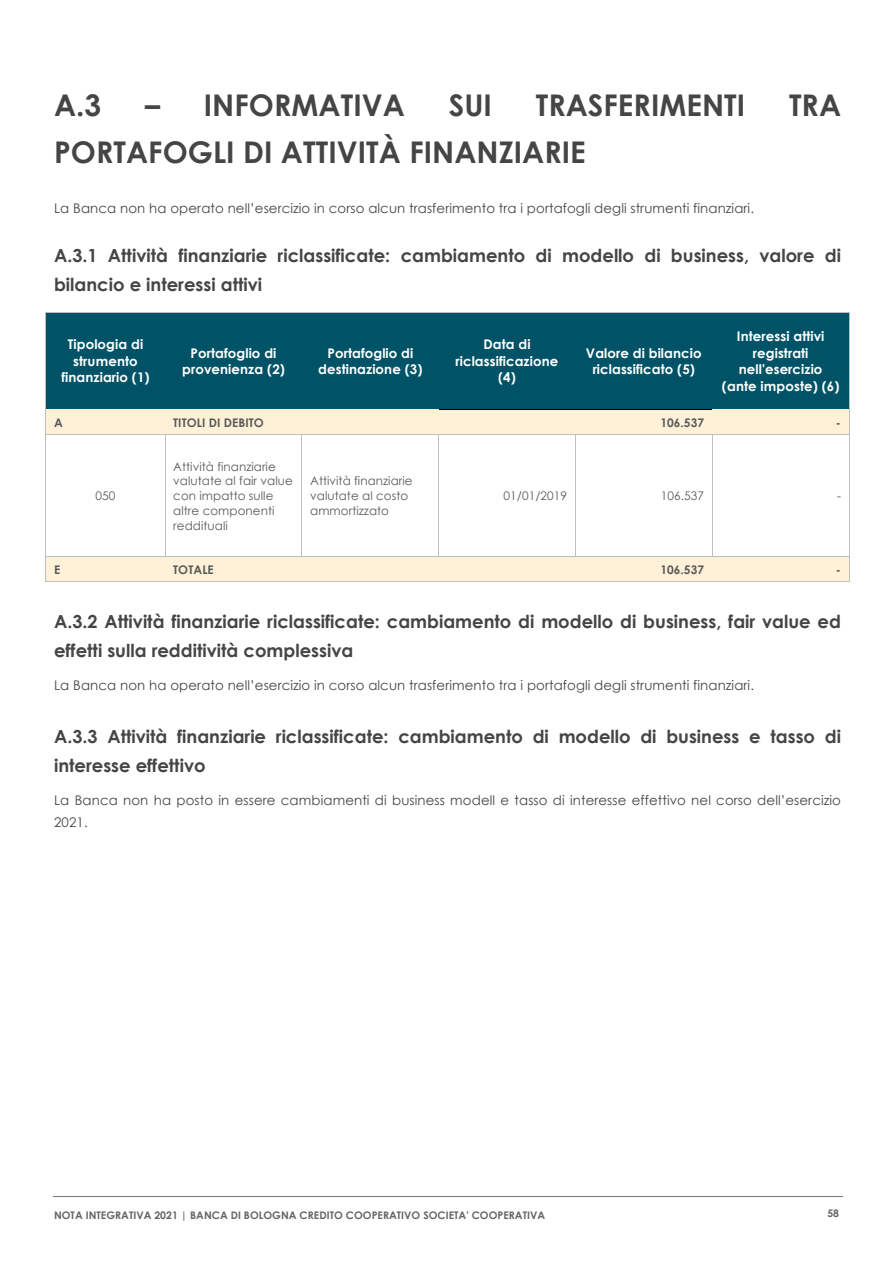
<style>
.page{position:relative;width:893px;height:1263px;background:#fff}
.page>*{position:absolute;margin:0;border:0;box-sizing:border-box;transform-origin:0 0}
.t1{font:700 29.85px "Century Gothic";color:#454545}
.t2{font:700 18px/28.5px "Century Gothic";color:#454545}
.t3{font:13.35px/21.6px "Century Gothic";letter-spacing:.01em;color:#454545}
.t4{font:700 13.35px/16.5px "Century Gothic";letter-spacing:.005em;color:#fff;text-align:center}
.t5{font:11.85px/14.7px "Century Gothic";letter-spacing:.005em;color:#58595b}
.t6{font:700 11.85px "Century Gothic";letter-spacing:.005em;color:#58595b}
.t7{font:700 10.5px "Century Gothic";letter-spacing:.005em;color:#636463}
</style>
<div class="page">
<hr style="left:53px;top:1196px;width:790px;height:1px;background:#757775">
<div style="left:46px;top:313px;width:119px;height:96px;background:#005366"></div>
<div style="left:165px;top:313px;width:137px;height:96px;background:#005366"></div>
<div style="left:302px;top:313px;width:137px;height:96px;background:#005366"></div>
<div style="left:439px;top:313px;width:136px;height:96px;background:#005366"></div>
<div style="left:575px;top:313px;width:137px;height:96px;background:#005366"></div>
<div style="left:712px;top:313px;width:137px;height:96px;background:#005366"></div>
<hr style="left:46px;top:312px;width:119px;height:1px;background:#bfbfbf">
<hr style="left:166px;top:312px;width:136px;height:1px;background:#bfbfbf">
<hr style="left:302px;top:312px;width:137px;height:1px;background:#bfbfbf">
<hr style="left:439px;top:312px;width:136px;height:1px;background:#bfbfbf">
<hr style="left:576px;top:312px;width:136px;height:1px;background:#bfbfbf">
<hr style="left:712px;top:312px;width:137px;height:1px;background:#bfbfbf">
<hr style="left:45px;top:313px;width:1px;height:96px;background:#bfbfbf">
<hr style="left:849px;top:313px;width:1px;height:96px;background:#bfbfbf">
<div style="left:46px;top:410px;width:119px;height:25px;background:#fff1d7"></div>
<div style="left:165px;top:410px;width:137px;height:25px;background:#fff1d7"></div>
<div style="left:302px;top:410px;width:137px;height:25px;background:#fff1d7"></div>
<div style="left:439px;top:410px;width:136px;height:25px;background:#fff1d7"></div>
<div style="left:575px;top:410px;width:137px;height:25px;background:#fff1d7"></div>
<div style="left:712px;top:410px;width:137px;height:25px;background:#fff1d7"></div>
<hr style="left:46px;top:409px;width:119px;height:1px;background:#fff1d7">
<hr style="left:165px;top:409px;width:137px;height:1px;background:#fff1d7">
<hr style="left:302px;top:409px;width:137px;height:1px;background:#fff1d7">
<hr style="left:439px;top:409px;width:136px;height:1px;background:#000">
<hr style="left:576px;top:409px;width:136px;height:1px;background:#000">
<hr style="left:712px;top:409px;width:137px;height:1px;background:#fff1d7">
<svg style="left:45px;top:409px;width:1px;height:26px"></svg>
<hr style="left:46px;top:435px;width:119px;height:1px;background:#bfbfbf">
<hr style="left:166px;top:435px;width:135px;height:1px;background:#bfbfbf">
<hr style="left:302px;top:435px;width:136px;height:1px;background:#bfbfbf">
<hr style="left:439px;top:435px;width:136px;height:1px;background:#bfbfbf">
<hr style="left:576px;top:435px;width:136px;height:1px;background:#bfbfbf">
<hr style="left:712px;top:435px;width:137px;height:1px;background:#bfbfbf">
<svg style="left:849px;top:409px;width:1px;height:26px"></svg>
<hr style="left:45px;top:435px;width:1px;height:121px;background:#bfbfbf">
<hr style="left:165px;top:435px;width:1px;height:121px;background:#bfbfbf">
<hr style="left:301px;top:435px;width:1px;height:121px;background:#bfbfbf">
<hr style="left:438px;top:435px;width:1px;height:121px;background:#bfbfbf">
<hr style="left:575px;top:435px;width:1px;height:121px;background:#bfbfbf">
<hr style="left:712px;top:435px;width:1px;height:121px;background:#bfbfbf">
<hr style="left:849px;top:435px;width:1px;height:121px;background:#bfbfbf">
<div style="left:46px;top:557px;width:119px;height:24px;background:#fff1d7"></div>
<div style="left:165px;top:557px;width:137px;height:24px;background:#fff1d7"></div>
<div style="left:302px;top:557px;width:137px;height:24px;background:#fff1d7"></div>
<div style="left:439px;top:557px;width:136px;height:24px;background:#fff1d7"></div>
<div style="left:575px;top:557px;width:137px;height:24px;background:#fff1d7"></div>
<div style="left:712px;top:557px;width:137px;height:24px;background:#fff1d7"></div>
<hr style="left:46px;top:556px;width:119px;height:1px;background:#bfbfbf">
<hr style="left:166px;top:556px;width:135px;height:1px;background:#bfbfbf">
<hr style="left:302px;top:556px;width:136px;height:1px;background:#bfbfbf">
<hr style="left:439px;top:556px;width:136px;height:1px;background:#bfbfbf">
<hr style="left:576px;top:556px;width:136px;height:1px;background:#bfbfbf">
<hr style="left:712px;top:556px;width:137px;height:1px;background:#bfbfbf">
<svg style="left:45px;top:556px;width:1px;height:26px"></svg>
<hr style="left:46px;top:581px;width:119px;height:1px;background:#bfbfbf">
<hr style="left:165px;top:581px;width:137px;height:1px;background:#bfbfbf">
<hr style="left:301px;top:581px;width:138px;height:1px;background:#bfbfbf">
<hr style="left:438px;top:581px;width:137px;height:1px;background:#bfbfbf">
<hr style="left:575px;top:581px;width:137px;height:1px;background:#bfbfbf">
<hr style="left:711px;top:581px;width:138px;height:1px;background:#bfbfbf">
<svg style="left:849px;top:556px;width:1px;height:26px"></svg>
<h1 class="t1" style="left:54px;top:86px;width:49px">A.3</h1>
<h1 class="t1" style="left:145px;top:86px;width:261px">– INFORMATIVA</h1>
<h1 class="t1" style="left:449px;top:86px;width:45px">SUI</h1>
<h1 class="t1" style="left:535px;top:86px;width:211px">TRASFERIMENTI</h1>
<h1 class="t1" style="left:789px;top:86px;width:54px">TRA</h1>
<h1 class="t1" style="left:54px;top:133px;width:533px">PORTAFOGLI DI ATTIVITÀ FINANZIARIE</h1>
<p class="t3" style="left:54px;top:197px;width:701px">La Banca non ha operato nell’esercizio in corso alcun trasferimento tra i portafogli degli strumenti finanziari.</p>
<p class="t2" style="left:54px;top:241px;width:788px">A.3.1 Attività finanziarie riclassificate: cambiamento di modello di business, valore di bilancio e interessi attivi</p>
<p class="t4" style="left:61px;top:336px;width:90px">Tipologia di strumento finanziario (1)</p>
<p class="t4" style="left:182px;top:344px;width:104px">Portafoglio di provenienza (2)</p>
<p class="t4" style="left:318px;top:344px;width:106px">Portafoglio di destinazione (3)</p>
<p class="t4" style="left:455px;top:336px;width:104px">Data di riclassificazione (4)</p>
<p class="t4" style="left:586px;top:344px;width:117px">Valore di bilancio riclassificato (5)</p>
<p class="t4" style="left:722px;top:327px;width:119px">Interessi attivi registrati nell'esercizio (ante imposte) (6)</p>
<p class="t6" style="left:54px;top:415px;width:10px">A</p>
<p class="t6" style="left:173px;top:415px;width:92px">TITOLI DI DEBITO</p>
<p class="t6" style="left:660px;top:415px;width:45px">106.537</p>
<p class="t6" style="left:836px;top:415px;width:6px">-</p>
<p class="t5" style="left:96px;top:488px;width:21px">050</p>
<p class="t5" style="left:173px;top:459px;width:121px">Attività finanziarie valutate al fair value con impatto sulle altre componenti reddituali</p>
<p class="t5" style="left:310px;top:473px;width:104px">Attività finanziarie valutate al costo ammortizzato</p>
<p class="t5" style="left:503px;top:488px;width:65px">01/01/2019</p>
<p class="t5" style="left:661px;top:488px;width:45px">106.537</p>
<p class="t5" style="left:837px;top:488px;width:5px">-</p>
<p class="t6" style="left:54px;top:562px;width:8px">E</p>
<p class="t6" style="left:173px;top:562px;width:42px">TOTALE</p>
<p class="t6" style="left:660px;top:562px;width:45px">106.537</p>
<p class="t6" style="left:836px;top:562px;width:6px">-</p>
<p class="t2" style="left:54px;top:607px;width:788px">A.3.2 Attività finanziarie riclassificate: cambiamento di modello di business, fair value ed effetti sulla redditività complessiva</p>
<p class="t3" style="left:54px;top:674px;width:701px">La Banca non ha operato nell’esercizio in corso alcun trasferimento tra i portafogli degli strumenti finanziari.</p>
<p class="t2" style="left:54px;top:722px;width:788px">A.3.3 Attività finanziarie riclassificate: cambiamento di modello di business e tasso di interesse effettivo</p>
<p class="t3" style="left:54px;top:789px;width:788px">La Banca non ha posto in essere cambiamenti di business modell e tasso di interesse effettivo nel corso dell’esercizio<br>2021.</p>
<p class="t7" style="left:54px;top:1208px;width:492px">NOTA INTEGRATIVA 2021 | BANCA DI BOLOGNA CREDITO COOPERATIVO SOCIETA' COOPERATIVA</p>
<p class="t7" style="left:827px;top:1207px;width:13px">58</p>
</div>
